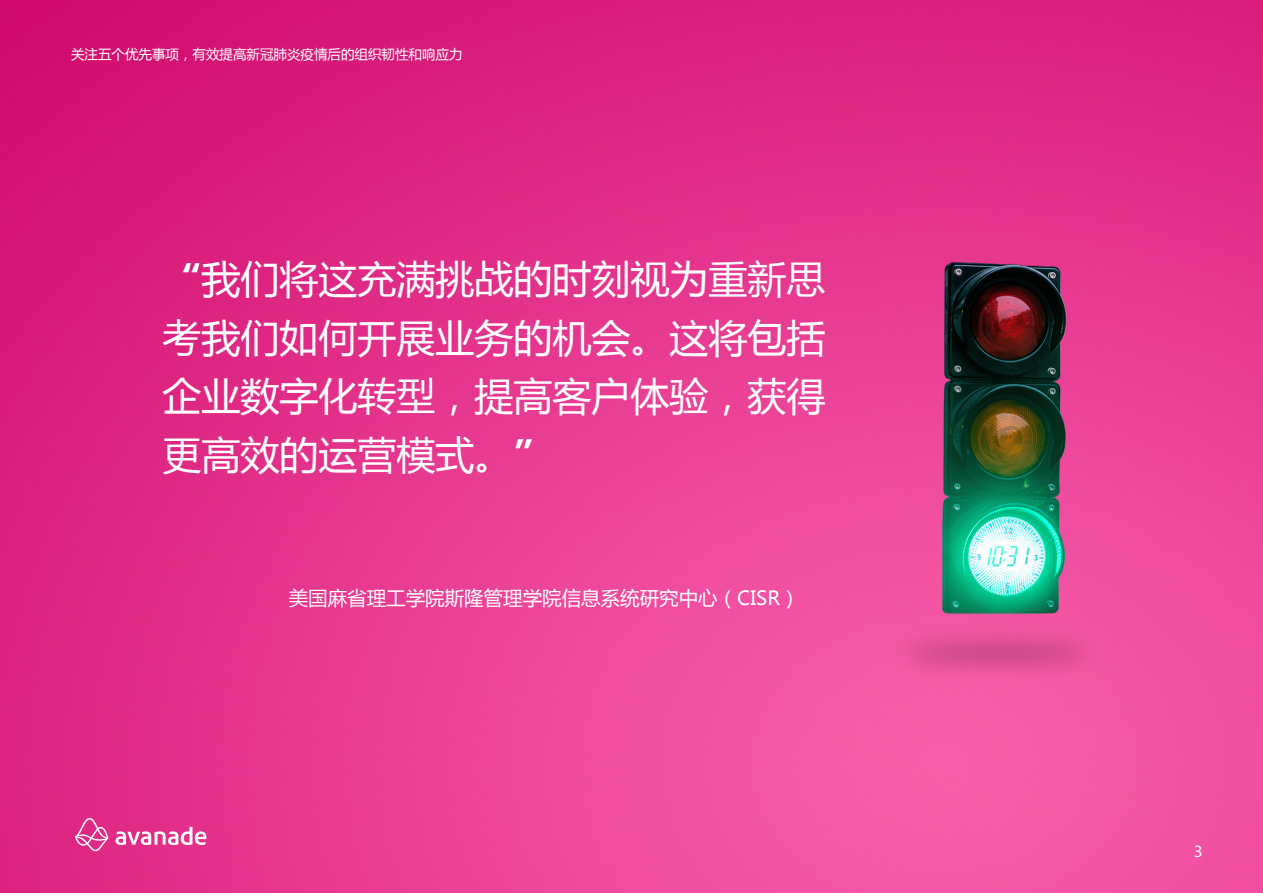
<style>
.page{position:relative;width:1263px;height:893px;background:#fff}
.page>*{position:absolute;margin:0;border:0;box-sizing:border-box;transform-origin:0 0}
.t1{font:39px/58.5px "Microsoft Ya Hei";color:#fff;text-align:justify}
.t2{font:19.5px "Microsoft Ya Hei";color:#fff}
.t3{font:15px "Microsoft Ya Hei";color:#fff}
.t4{font:13.5px "Microsoft Ya Hei";color:#fff}
.s1{font-weight:700}
</style>
<div class="page">
<img style="left:0;top:0;width:1263px;height:893px">
<svg style="left:116px;top:827px;width:90px;height:18px"></svg>
<svg style="left:75px;top:818px;width:33px;height:33px"></svg>
<p class="t4" style="left:71px;top:45px;width:393px">关注五个优先事项，有效提高新冠肺炎疫情后的组织韧性和响应力</p>
<p class="t1" style="left:162px;top:249px;width:665px"><span class="s1">“</span>我们将这充满挑战的时刻视为重新思考我们如何开展业务的机会。这将包括企业数字化转型，提高客户体验，获得更高效的运营模式。<span class="s1">”</span></p>
<p class="t2" style="left:289px;top:585px;width:512px">美国麻省理工学院斯隆管理学院信息系统研究中心（CISR）</p>
<p class="t3" style="left:1194px;top:841px;width:10px">3</p>
</div>
